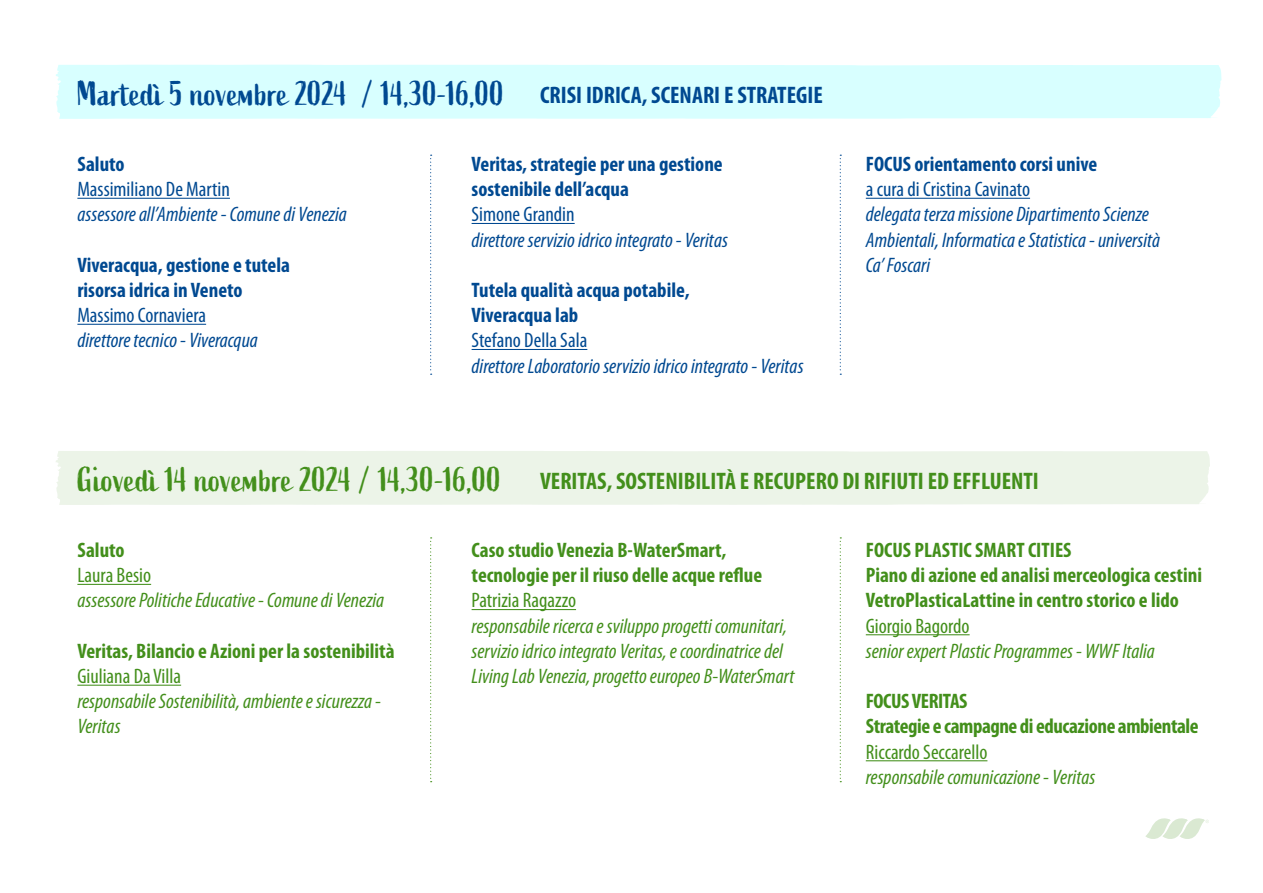
<style>
.page{position:relative;width:1263px;height:893px;background:#fff}
.page>*{position:absolute;margin:0;border:0;box-sizing:border-box;transform-origin:0 0}
.t1{font:34.5px "Active";color:#438f1b}
.t2{font:34.5px "Active";color:#004991}
.t3{font:700 condensed 24px "Myriad Pro";color:#438f1b}
.t4{font:700 condensed 24px "Myriad Pro";color:#004991}
.t5{font:italic condensed 21px/25.2px "Myriad Pro";color:#438f1b}
.t6{font:italic condensed 21px/25.2px "Myriad Pro";color:#004991}
.t7{font:700 condensed 21px/25.2px "Myriad Pro";color:#438f1b}
.t8{font:700 condensed 21px/25.2px "Myriad Pro";color:#004991}
.t9{font:condensed 21px "Myriad Pro";color:#004991}
.t10{font:condensed 21px "Myriad Pro";color:#438f1b}
.t11{font:700 condensed 21px/25.2px "Myriad Pro";letter-spacing:-.02em;color:#438f1b}
</style>
<div class="page">
<div style="left:56px;top:65px;width:1166px;height:54px;background:#d8ffff"></div>
<div style="left:56px;top:451px;width:1154px;height:54px;background:#ecf4e8"></div>
<hr style="left:77px;top:198px;width:153px;height:1px;background:#004991">
<hr style="left:77px;top:324px;width:129px;height:1px;background:#004991">
<hr style="left:472px;top:223px;width:103px;height:1px;background:#004991">
<hr style="left:472px;top:349px;width:115px;height:1px;background:#004991">
<hr style="left:866px;top:198px;width:164px;height:1px;background:#004991">
<hr style="left:77px;top:584px;width:74px;height:1px;background:#438f1b">
<hr style="left:77px;top:685px;width:104px;height:1px;background:#438f1b">
<hr style="left:472px;top:609px;width:104px;height:1px;background:#438f1b">
<hr style="left:866px;top:634px;width:104px;height:1px;background:#438f1b">
<hr style="left:866px;top:760px;width:121px;height:1px;background:#438f1b">
<svg style="left:430px;top:155px;width:2px;height:220px"></svg>
<svg style="left:430px;top:537px;width:2px;height:245px"></svg>
<svg style="left:840px;top:155px;width:1px;height:220px"></svg>
<svg style="left:840px;top:537px;width:1px;height:245px"></svg>
<svg style="left:1145px;top:818px;width:64px;height:21px"></svg>
<h1 class="t2" style="left:77px;top:74px;width:428px">Martedì 5 novembre 2024 / 14,30-16,00</h1>
<p class="t4" style="left:540px;top:82px;width:284px">CRISI IDRICA, SCENARI E STRATEGIE</p>
<p class="t8" style="left:77px;top:152px;width:49px">Saluto</p>
<p class="t9" style="left:77px;top:178px;width:154px">Massimiliano De Martin</p>
<p class="t6" style="left:77px;top:202px;width:271px">assessore all’Ambiente - Comune di Venezia</p>
<p class="t8" style="left:77px;top:252px;width:214px">Viveracqua, gestione e tutela risorsa idrica in Veneto</p>
<p class="t9" style="left:77px;top:304px;width:130px">Massimo Cornaviera</p>
<p class="t6" style="left:77px;top:328px;width:182px">direttore tecnico - Viveracqua</p>
<p class="t8" style="left:472px;top:152px;width:253px">Veritas, strategie per una gestione sostenibile dell’acqua</p>
<p class="t9" style="left:472px;top:203px;width:105px">Simone Grandin</p>
<p class="t6" style="left:472px;top:228px;width:258px">direttore servizio idrico integrato - Veritas</p>
<p class="t8" style="left:472px;top:278px;width:219px">Tutela qualità acqua potabile,<br>Viveracqua lab</p>
<p class="t9" style="left:472px;top:329px;width:117px">Stefano Della Sala</p>
<p class="t6" style="left:472px;top:354px;width:334px">direttore Laboratorio servizio idrico integrato - Veritas</p>
<p class="t8" style="left:866px;top:152px;width:233px">FOCUS orientamento corsi unive</p>
<p class="t9" style="left:866px;top:178px;width:166px">a cura di Cristina Cavinato</p>
<p class="t6" style="left:866px;top:202px;width:296px">delegata terza missione Dipartimento Scienze<br>Ambientali, Informatica e Statistica - università<br>Ca’ Foscari</p>
<h1 class="t1" style="left:77px;top:460px;width:425px">Giovedì 14 novembre 2024 / 14,30-16,00</h1>
<p class="t3" style="left:540px;top:468px;width:500px">VERITAS, SOSTENIBILITÀ E RECUPERO DI RIFIUTI ED EFFLUENTI</p>
<p class="t7" style="left:77px;top:538px;width:49px">Saluto</p>
<p class="t10" style="left:77px;top:564px;width:75px">Laura Besio</p>
<p class="t5" style="left:77px;top:588px;width:308px">assessore Politiche Educative - Comune di Venezia</p>
<p class="t7" style="left:77px;top:639px;width:319px">Veritas, Bilancio e Azioni per la sostenibilità</p>
<p class="t10" style="left:77px;top:665px;width:105px">Giuliana Da Villa</p>
<p class="t5" style="left:77px;top:689px;width:305px">responsabile Sostenibilità, ambiente e sicurezza -<br>Veritas</p>
<p class="t7" style="left:472px;top:538px;width:292px">Caso studio Venezia B-WaterSmart, tecnologie per il riuso delle acque reflue</p>
<p class="t10" style="left:472px;top:589px;width:106px">Patrizia Ragazzo</p>
<p class="t5" style="left:472px;top:614px;width:324px">responsabile ricerca e sviluppo progetti comunitari, servizio idrico integrato Veritas, e coordinatrice del<br>Living Lab Venezia, progetto europeo B-WaterSmart</p>
<p class="t7" style="left:866px;top:538px;width:338px">FOCUS PLASTIC SMART CITIES<br>Piano di azione ed analisi merceologica cestini<br>VetroPlasticaLattine in centro storico e lido</p>
<p class="t10" style="left:866px;top:614px;width:105px">Giorgio Bagordo</p>
<p class="t5" style="left:866px;top:639px;width:291px">senior expert Plastic Programmes - WWF Italia</p>
<p class="t11" style="left:866px;top:689px;width:334px">FOCUS VERITAS<br>Strategie e campagne di educazione ambientale</p>
<p class="t10" style="left:866px;top:740px;width:123px">Riccardo Seccarello</p>
<p class="t5" style="left:866px;top:765px;width:231px">responsabile comunicazione - Veritas</p>
</div>
